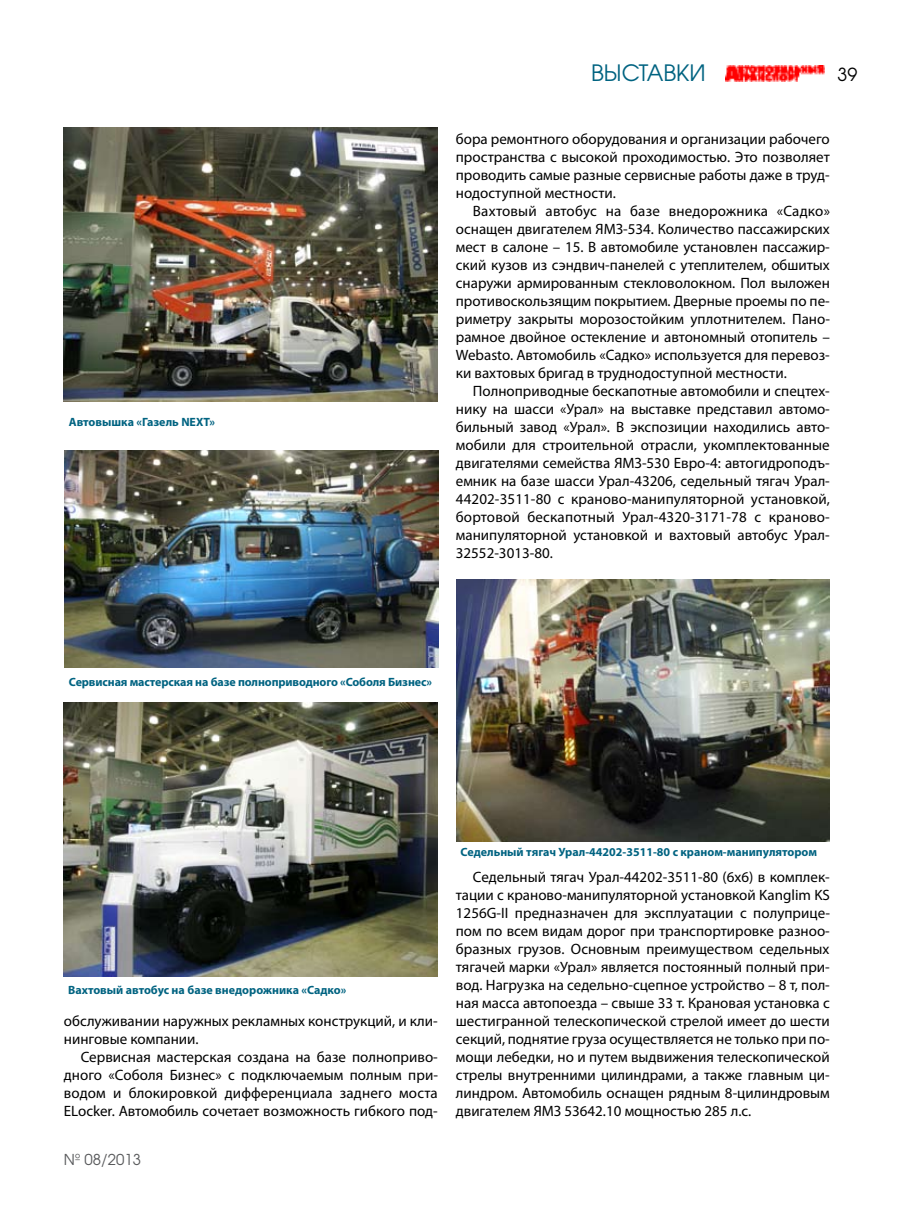
<style>
.page{position:relative;width:915px;height:1212px;background:#fff}
.page>*{position:absolute;margin:0;border:0;box-sizing:border-box;transform-origin:0 0}
.t1{font:22.5px "AG Avalanche C";color:#006381}
.t2{font:18px "AG Avalanche C";color:#000}
.t3{font:15px/18px "Myriad Pro";color:#000;text-align:justify}
.t4{font:15px "AG Avalanche C";color:#58595b}
.t5{font:700 12px "Myriad Pro";color:#006381}
</style>
<div class="page">
<img style="left:725px;top:65px;width:99px;height:17px">
<img style="left:64px;top:128px;width:373px;height:274px">
<img style="left:64px;top:702px;width:373px;height:275px">
<img style="left:456px;top:579px;width:373px;height:263px">
<img style="left:65px;top:451px;width:373px;height:217px">
<p class="t5" style="left:69px;top:414px;width:148px">Автовышка «Газель NEXT»</p>
<h1 class="t1" style="left:590px;top:59px;width:116px">ВЫСТАВКИ</h1>
<p class="t2" style="left:837px;top:63px;width:21px">39</p>
<p class="t3" style="left:455px;top:130px;width:375px">бора ремонтного оборудования и организации рабочего пространства с высокой проходимостью. Это позволяет проводить самые разные сервисные работы даже в труд&shy;нодоступной местности.</p>
<p class="t3" style="left:455px;top:202px;width:375px;text-indent:17px">Вахтовый автобус на базе внедорожника «Садко» оснащен двигателем ЯМЗ-534. Количество пассажирских мест в салоне – 15. В автомобиле установлен пассажир&shy;ский кузов из сэндвич-панелей с утеплителем, обшитых снаружи армированным стекловолокном. Пол выложен противоскользящим покрытием. Дверные проемы по пе&shy;риметру закрыты морозостойким уплотнителем. Пано&shy;рамное двойное остекление и автономный отопитель – Webasto. Автомобиль «Садко» используется для перевоз&shy;ки вахтовых бригад в труднодоступной местности.</p>
<p class="t3" style="left:455px;top:382px;width:375px;text-indent:17px">Полноприводные бескапотные автомобили и спецтех&shy;нику на шасси «Урал» на выставке представил автомо&shy;бильный завод «Урал». В экспозиции находились авто&shy;мобили для строительной отрасли, укомплектованные двигателями семейства ЯМЗ-530 Евро-4: автогидроподъ&shy;емник на базе шасси Урал-43206, седельный тягач Урал-44202-3511-80 с краново-манипуляторной установкой, бортовой бескапотный Урал-4320-3171-78 с краново&shy;манипуляторной установкой и вахтовый автобус Урал-32552-3013-80.</p>
<p class="t5" style="left:69px;top:674px;width:364px">Сервисная мастерская на базе полноприводного «Соболя Бизнес»</p>
<p class="t5" style="left:68px;top:982px;width:280px">Вахтовый автобус на базе внедорожника «Садко»</p>
<p class="t3" style="left:64px;top:1012px;width:375px">обслуживании наружных рекламных конструкций, и кли&shy;нинговые компании.</p>
<p class="t3" style="left:64px;top:1048px;width:375px;text-indent:17px">Сервисная мастерская создана на базе полноприво&shy;дного «Соболя Бизнес» с подключаемым полным при&shy;водом и блокировкой дифференциала заднего моста ELocker. Автомобиль сочетает возможность гибкого под-</p>
<p class="t4" style="left:64px;top:1150px;width:79px">№ 08/2013</p>
<p class="t5" style="left:460px;top:844px;width:358px">Седельный тягач Урал-44202-3511-80 с краном-манипулятором</p>
<p class="t3" style="left:455px;top:868px;width:375px;text-indent:17px">Седельный тягач Урал-44202-3511-80 (6х6) в комплек&shy;тации с краново-манипуляторной установкой Kanglim KS 1256G-II предназначен для эксплуатации с полуприце&shy;пом по всем видам дорог при транспортировке разноо&shy;бразных грузов. Основным преимуществом седельных тягачей марки «Урал» является постоянный полный при&shy;вод. Нагрузка на седельно-сцепное устройство – 8 т, пол&shy;ная масса автопоезда – свыше 33 т. Крановая установка с шестигранной телескопической стрелой имеет до шести секций, поднятие груза осуществляется не только при по&shy;мощи лебедки, но и путем выдвижения телескопической стрелы внутренними цилиндрами, а также главным ци&shy;линдром. Автомобиль оснащен рядным 8-цилиндровым двигателем ЯМЗ 53642.10 мощностью 285 л.с.</p>
</div>
